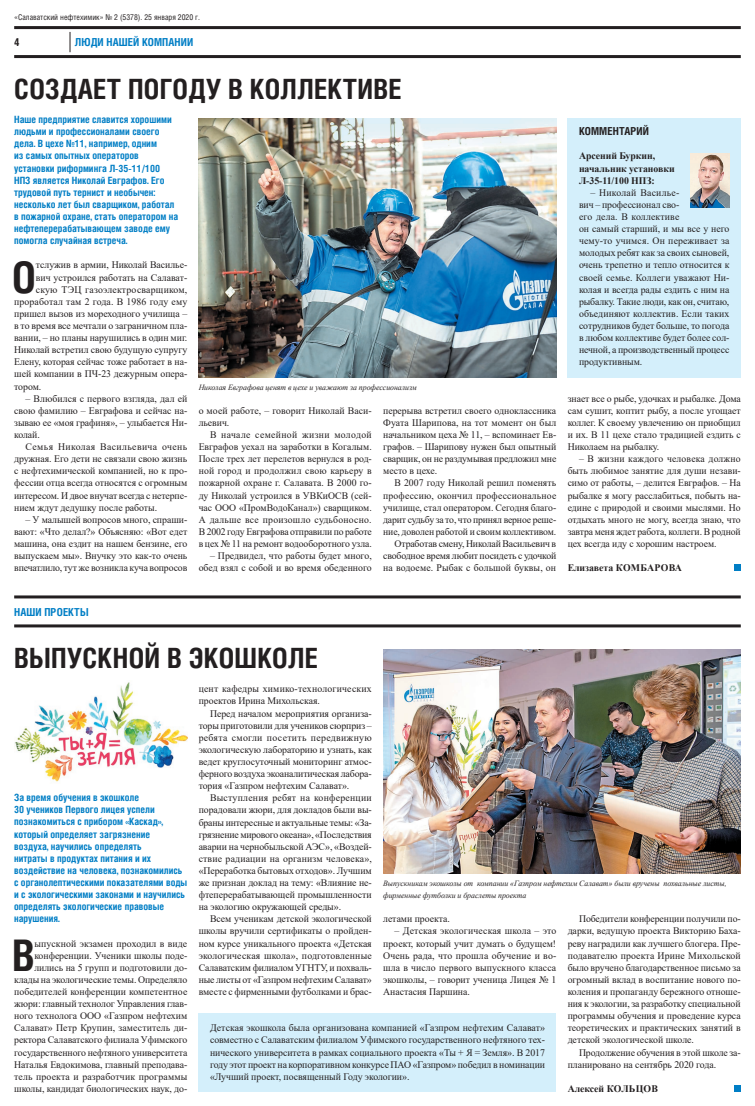
<style>
.page{position:relative;width:755px;height:1106px;background:#fff}
.page>*{position:absolute;margin:0;border:0;box-sizing:border-box;transform-origin:0 0}
.t1{font:700 43.5px "Helios Cond";color:#231f20}
.t2{font:700 27.9px "Helios Cond";letter-spacing:.01em;color:#231f20}
.t3{font:700 11px "Helios Cond";letter-spacing:.01em;color:#007ec5}
.t4{font:700 11px "Helios Cond";letter-spacing:.01em;color:#231f20}
.t5{font:10px/12.1px "Times New Roman";letter-spacing:-.005em;color:#231f20;text-align:justify}
.t6{font:700 10px/12.1px "Helios Cond";color:#007ec5}
.t7{font:700 10px/12.1px "Times New Roman";letter-spacing:-.005em;color:#231f20}
.t8{font:10px "Times New Roman";letter-spacing:.02em;color:#231f20}
.t9{font:italic 8px/12.1px "Times New Roman";letter-spacing:-.005em;color:#231f20}
.t10{font:8px "Helios Cond";color:#231f20}
</style>
<div class="page">
<div style="left:567px;top:118px;width:173px;height:259px;background:#d4effb"></div>
<div style="left:198px;top:1013px;width:358px;height:78px;background:#d4effb"></div>
<hr style="left:14px;top:26px;width:726px;height:3px;background:#231f20">
<hr style="left:14px;top:55px;width:726px;height:3px;background:#231f20">
<hr style="left:14px;top:595px;width:726px;height:3px;background:#231f20">
<hr style="left:14px;top:624px;width:726px;height:3px;background:#231f20">
<svg style="left:70px;top:32px;width:1px;height:20px"></svg>
<img style="left:383px;top:649px;width:357px;height:225px">
<img style="left:14px;top:682px;width:173px;height:100px">
<img style="left:198px;top:118px;width:358px;height:259px">
<img style="left:690px;top:153px;width:39px;height:55px">
<div style="left:733px;top:1085px;width:7px;height:6px;background:#007ec5"></div>
<div style="left:733px;top:564px;width:7px;height:7px;background:#007ec5"></div>
<p class="t10" style="left:14px;top:12px;width:187px">«Салаватский нефтехимик» № 2 (5378). 25 января 2020 г.</p>
<p class="t4" style="left:14px;top:35px;width:7px">4</p>
<p class="t3" style="left:75px;top:35px;width:120px">ЛЮДИ НАШЕЙ КОМПАНИИ</p>
<h2 class="t2" style="left:14px;top:70px;width:388px">СОЗДАЕТ ПОГОДУ В КОЛЛЕКТИВЕ</h2>
<p class="t6" style="left:14px;top:113px;width:165px">Наше предприятие славится хорошими людьми и профессионалами своего дела. В цехе №11, например, одним<br>из самых опытных операторов установки риформинга Л-35-11/100<br>НПЗ является Николай Евграфов. Его трудовой путь тернист и необычен: несколько лет был сварщиком, работал в пожарной охране, стать оператором на нефтеперерабатывающем заводе ему помогла случайная встреча.</p>
<h1 class="t1" style="left:12px;top:247px;width:25px">О</h1>
<p class="t5" style="left:36px;top:259px;width:153px">тслужив в армии, Николай Василье-</p>
<p class="t5" style="left:36px;top:271px;width:153px">вич устроился работать на Салават-</p>
<p class="t8" style="left:36px;top:282px;width:153px">скую ТЭЦ газоэлектросварщиком,</p>
<p class="t5" style="left:14px;top:295px;width:174px">проработал там 2 года. В 1986 году ему</p>
<p class="t5" style="left:14px;top:307px;width:174px">пришел вызов из мореходного училища –</p>
<p class="t5" style="left:14px;top:319px;width:174px">в то время все мечтали о заграничном пла-</p>
<p class="t5" style="left:14px;top:331px;width:174px">вании, – но планы нарушились в один миг.</p>
<p class="t5" style="left:14px;top:343px;width:174px">Николай встретил свою будущую супругу</p>
<p class="t5" style="left:14px;top:355px;width:174px">Елену, которая сейчас тоже работает в на-</p>
<p class="t5" style="left:14px;top:368px;width:174px">шей компании в ПЧ-23 дежурным опера-</p>
<p class="t5" style="left:14px;top:380px;width:29px">тором.</p>
<p class="t5" style="left:14px;top:392px;width:174px;text-indent:11px">– Влюбился с первого взгляда, дал ей свою фамилию – Евграфова и сейчас на&shy;зываю ее «моя графиня», – улыбается Ни&shy;колай.</p>
<p class="t5" style="left:14px;top:440px;width:174px;text-indent:11px">Семья Николая Васильевича очень дружная. Его дети не связали свою жизнь с нефтехимической компанией, но к про&shy;фессии отца всегда относятся с огромным интересом. И двое внучат всегда с нетерпе&shy;нием ждут дедушку после работы.</p>
<p class="t5" style="left:14px;top:513px;width:174px;text-indent:11px">– У малышей вопросов много, спраши&shy;вают: «Что делал?» Объясняю: «Вот едет машина, она ездит на нашем бензине, его выпускаем мы». Внучку это как-то очень впечатлило, тут же возникла куча вопросов</p>
<p class="t9" style="left:198px;top:380px;width:220px">Николая Евграфова ценят в цехе и уважают за профессионализм</p>
<p class="t5" style="left:198px;top:404px;width:174px">о моей работе, – говорит Николай Васи&shy;льевич.</p>
<p class="t5" style="left:198px;top:428px;width:174px;text-indent:11px">В начале семейной жизни молодой Евграфов уехал на заработки в Когалым.<br>После трех лет перелетов вернулся в род&shy;ной город и продолжил свою карьеру в пожарной охране г. Салавата. В 2000 го&shy;ду Николай устроился в УВКиОСВ (сей&shy;час ООО «ПромВодоКанал») сварщиком.<br>А дальше все произошло судьбоносно.<br>В 2002 году Евграфова отправили по работе в цех № 11 на ремонт водооборотного узла.</p>
<p class="t5" style="left:198px;top:549px;width:174px;text-align:right">– Предвидел, что работы будет много, обед взял с собой и во время обеденного</p>
<p class="t5" style="left:383px;top:404px;width:174px">перерыва встретил своего одноклассника Фуата Шарипова, на тот момент он был начальником цеха № 11, – вспоминает Ев&shy;графов. – Шарипову нужен был опытный сварщик, он не раздумывая предложил мне место в цехе.</p>
<p class="t5" style="left:383px;top:477px;width:174px;text-align:right">В 2007 году Николай решил поменять профессию, окончил профессиональное училище, стал оператором. Сегодня благо&shy;дарит судьбу за то, что принял верное реше&shy;ние, доволен работой и своим коллективом.<br>Отработав смену, Николай Васильевич в свободное время любит посидеть с удочкой на водоеме. Рыбак с большой буквы, он</p>
<p class="t4" style="left:578px;top:124px;width:71px">КОММЕНТАРИЙ</p>
<p class="t7" style="left:578px;top:150px;width:97px">Арсений Буркин, начальник установки<br>Л-35-11/100 НПЗ:</p>
<p class="t5" style="left:578px;top:186px;width:152px;text-align:left;text-indent:11px">– Николай Василье-<br>вич – профессионал сво-<br>его дела. В коллективе<br>он самый старший, и мы все у него чему-то учимся. Он переживает за молодых ребят как за своих сыновей, очень трепетно и тепло относится к своей семье. Коллеги уважают Ни&shy;колая и всегда рады ездить с ним на рыбалку. Такие люди, как он, считаю, объединяют коллектив. Если таких сотрудников будет больше, то погода в любом коллективе будет более сол&shy;нечной, а производственный процесс продуктивным.</p>
<p class="t5" style="left:567px;top:392px;width:174px">знает все о рыбе, удочках и рыбалке. Дома сам сушит, коптит рыбу, а после угощает коллег. К своему увлечению он приобщил и их. В 11 цехе стало традицией ездить с Николаем на рыбалку.</p>
<p class="t5" style="left:567px;top:452px;width:174px;text-indent:11px">– В жизни каждого человека должно быть любимое занятие для души незави&shy;симо от работы, – делится Евграфов. – На рыбалке я могу расслабиться, побыть на&shy;едине с природой и своими мыслями. Но отдыхать много не могу, всегда знаю, что завтра меня ждет работа, коллеги. В родной цех всегда иду с хорошим настроем.</p>
<p class="t7" style="left:567px;top:561px;width:116px">Елизавета КОМБАРОВА</p>
<p class="t3" style="left:14px;top:604px;width:76px">НАШИ ПРОЕКТЫ</p>
<h2 class="t2" style="left:14px;top:639px;width:305px">ВЫПУСКНОЙ В ЭКОШКОЛЕ</h2>
<p class="t6" style="left:14px;top:791px;width:174px">За время обучения в экошколе<br>30 учеников Первого лицея успели познакомиться с прибором «Каскад», который определяет загрязнение<br>воздуха, научились определять<br>нитраты в продуктах питания и их воздействие на человека, познакомились с органолептическими показателями воды и с экологическими законами и научились определять экологические правовые нарушения.</p>
<h1 class="t1" style="left:12px;top:925px;width:24px">В</h1>
<p class="t5" style="left:14px;top:936px;width:174px;text-align:right">ыпускной экзамен проходил в виде конференции. Ученики школы поде&shy;лились на 5 групп и подготовили до&shy;клады на экологические темы. Определяло победителей конференции компетентное жюри: главный технолог Управления глав&shy;ного технолога ООО «Газпром нефтехим Салават» Петр Крупин, заместитель ди&shy;ректора Салаватского филиала Уфимского государственного нефтяного университета Наталья Евдокимова, главный преподава&shy;тель проекта и разработчик программы школы, кандидат биологических наук, до-</p>
<p class="t5" style="left:198px;top:682px;width:174px">цент кафедры химико-технологических проектов Ирина Михольская.</p>
<p class="t5" style="left:198px;top:706px;width:174px;text-indent:11px">Перед началом мероприятия организа&shy;торы приготовили для учеников сюрприз – ребята смогли посетить передвижную экологическую лабораторию и узнать, как ведет круглосуточный мониторинг атмос&shy;ферного воздуха экоаналитическая лабора&shy;тория «Газпром нефтехим Салават».</p>
<p class="t5" style="left:198px;top:791px;width:174px;text-indent:11px">Выступления ребят на конференции порадовали жюри, для докладов были вы&shy;браны интересные и актуальные темы: «За&shy;грязнение мирового океана», «Последствия аварии на чернобыльской АЭС», «Воздей&shy;ствие радиации на организм человека», «Переработка бытовых отходов». Лучшим же признан доклад на тему: «Влияние не&shy;фтеперерабатывающей промышленности на экологию окружающей среды».</p>
<p class="t5" style="left:198px;top:912px;width:174px;text-indent:11px">Всем ученикам детской экологической школы вручили сертификаты о пройден&shy;ном курсе уникального проекта «Детская экологическая школа», подготовленные Салаватским филиалом УГНТУ, и похваль&shy;ные листы от «Газпром нефтехим Салават» вместе с фирменными футболками и брас-</p>
<p class="t5" style="left:383px;top:912px;width:68px">летами проекта.</p>
<p class="t9" style="left:383px;top:877px;width:345px">Выпускникам экошколы от компании «Газпром нефтехим Салават» были вручены похвальные листы, фирменные футболки и браслеты проекта</p>
<p class="t5" style="left:567px;top:912px;width:174px;text-indent:11px">Победители конференции получили по&shy;дарки, ведущую проекта Викторию Баха&shy;реву наградили как лучшего блогера. Пре&shy;подавателю проекта Ирине Михольской было вручено благодарственное письмо за огромный вклад в воспитание нового по&shy;коления и пропаганду бережного отноше&shy;ния к экологии, за разработку специальной программы обучения и проведение курса теоретических и практических занятий в детской экологической школе.</p>
<p class="t5" style="left:567px;top:1045px;width:174px;text-indent:11px">Продолжение обучения в этой школе за&shy;планировано на сентябрь 2020 года.</p>
<p class="t7" style="left:567px;top:1082px;width:92px">Алексей КОЛЬЦОВ</p>
<p class="t5" style="left:383px;top:924px;width:174px;text-indent:11px">– Детская экологическая школа – это проект, который учит думать о будущем!<br>Очень рада, что прошла обучение и во&shy;шла в число первого выпускного класса экошколы, – говорит ученица Лицея № 1<br>Анастасия Паршина.</p>
<p class="t5" style="left:210px;top:1021px;width:336px">Детская экошкола была организована компанией «Газпром нефтехим Салават» совместно с Салаватским филиалом Уфимского государственного нефтяного тех&shy;нического университета в рамках социального проекта «Ты + Я = Земля». В 2017 году этот проект на корпоративном конкурсе ПАО «Газпром» победил в номинации «Лучший проект, посвященный Году экологии».</p>
</div>
